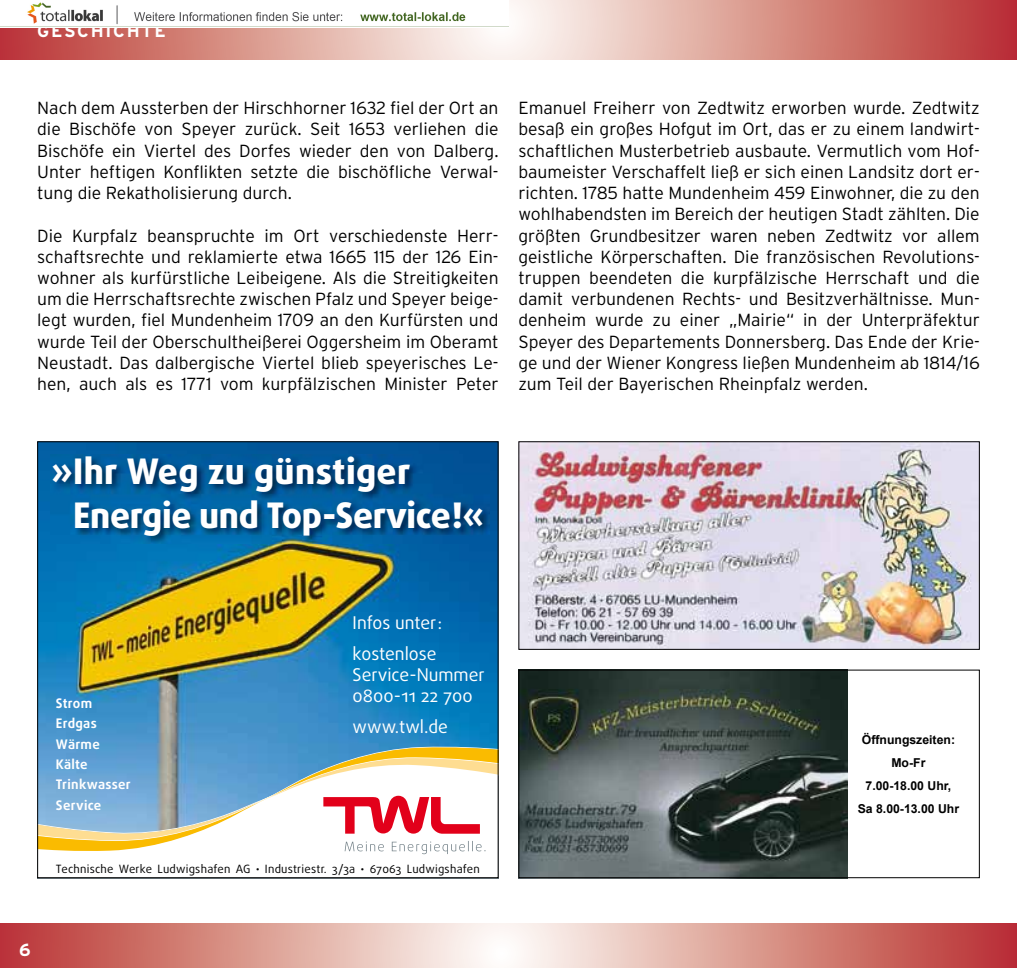
<style>
.page{position:relative;width:1017px;height:968px;background:#fff}
.page>*{position:absolute;margin:0;border:0;box-sizing:border-box;transform-origin:0 0}
.t1{font:800 35.18px/43.9px "Daxline";letter-spacing:-.01em;color:#fff}
.t2{font:17.68px/31px "Daxline";color:#fff}
.t3{font:300 17.5px/21.2px "Interstate";color:#000;text-align:justify}
.t4{font:700 17.5px "Interstate";letter-spacing:.1em;color:#fff}
.t5{font:700 13.12px/20.3px "Daxline";letter-spacing:.02em;color:#fff}
.t6{font:700 12.25px/22.8px "Arial";color:#000;text-align:center}
.t7{font:11.38px "Daxline";letter-spacing:.02em;color:#000}
</style>
<div class="page">
<svg style="left:0;top:0;width:1016px;height:60px;background:#da9891"></svg>
<svg style="left:0;top:923px;width:1016px;height:44px;background:#da9891"></svg>
<hr style="left:1016px;top:0;width:1px;height:60px;background:#b82937">
<hr style="left:1016px;top:923px;width:1px;height:44px;background:#b82937">
<img style="left:39px;top:443px;width:458px;height:303px">
<svg style="left:39px;top:746px;width:458px;height:108px"></svg>
<img style="left:50px;top:454px;width:440px;height:90px">
<img style="left:520px;top:443px;width:458px;height:204px">
<div style="left:518px;top:441px;width:462px;height:208px;border:1px solid #000"></div>
<img style="left:520px;top:671px;width:328px;height:205px">
<div style="left:518px;top:669px;width:462px;height:209px;border:1px solid #000"></div>
<img style="left:0;top:0;width:508px;height:27px">
<p class="t4" style="left:37px;top:21px;width:130px">GESCHICHTE</p>
<p class="t3" style="left:37px;top:97px;width:463px">Nach dem Aussterben der Hirschhorner 1632 fiel der Ort an die Bischöfe von Speyer zurück. Seit 1653 verliehen die Bischöfe ein Viertel des Dorfes wieder den von Dalberg.<br>Unter heftigen Konflikten setzte die bischöfliche Verwal&shy;tung die Rekatholisierung durch.</p>
<p class="t3" style="left:37px;top:224px;width:463px">Die Kurpfalz beanspruchte im Ort verschiedenste Herr&shy;schaftsrechte und reklamierte etwa 1665 115 der 126 Ein&shy;wohner als kurfürstliche Leibeigene. Als die Streitigkeiten um die Herrschaftsrechte zwischen Pfalz und Speyer beige&shy;legt wurden, fiel Mundenheim 1709 an den Kurfürsten und wurde Teil der Oberschultheißerei Oggersheim im Oberamt Neustadt. Das dalbergische Viertel blieb speyerisches Le&shy;hen, auch als es 1771 vom kurpfälzischen Minister Peter</p>
<p class="t3" style="left:518px;top:97px;width:463px">Emanuel Freiherr von Zedtwitz erworben wurde. Zedtwitz besaß ein großes Hofgut im Ort, das er zu einem landwirt&shy;schaftlichen Musterbetrieb ausbaute. Vermutlich vom Hof&shy;baumeister Verschaffelt ließ er sich einen Landsitz dort er&shy;richten. 1785 hatte Mundenheim 459 Einwohner, die zu den wohlhabendsten im Bereich der heutigen Stadt zählten. Die größten Grundbesitzer waren neben Zedtwitz vor allem geistliche Körperschaften. Die französischen Revolutions&shy;truppen beendeten die kurpfälzische Herrschaft und die damit verbundenen Rechts- und Besitzverhältnisse. Mun&shy;denheim wurde zu einer „Mairie“ in der Unterpräfektur Speyer des Departements Donnersberg. Das Ende der Krie&shy;ge und der Wiener Kongress ließen Mundenheim ab 1814/16 zum Teil der Bayerischen Rheinpfalz werden.</p>
<h1 class="t1" style="left:73px;top:448px;width:413px;text-indent:-22px">» Ihr Weg zu günstiger<br>Energie und Top-Service!«</h1>
<p class="t5" style="left:56px;top:693px;width:76px">Strom<br>Erdgas<br>Wärme<br>Kälte<br>Trinkwasser<br>Service</p>
<p class="t2" style="left:353px;top:607px;width:91px">Infos unter: kostenlose</p>
<p class="t2" style="left:353px;top:663px;width:134px;line-height:21.2px">Service-Nummer<br>0800-11 22 700</p>
<p class="t2" style="left:353px;top:711px;width:97px">www.twl.de</p>
<p class="t7" style="left:56px;top:862px;width:425px">Technische Werke Ludwigshafen AG • Industriestr. 3/3a • 67063 Ludwigshafen</p>
<p class="t4" style="left:19px;top:939px;width:13px">6</p>
<p class="t6" style="left:858px;top:728px;width:103px">Öffnungszeiten:<br>Mo-Fr<br>7.00-18.00 Uhr,<br>Sa 8.00-13.00 Uhr</p>
</div>
